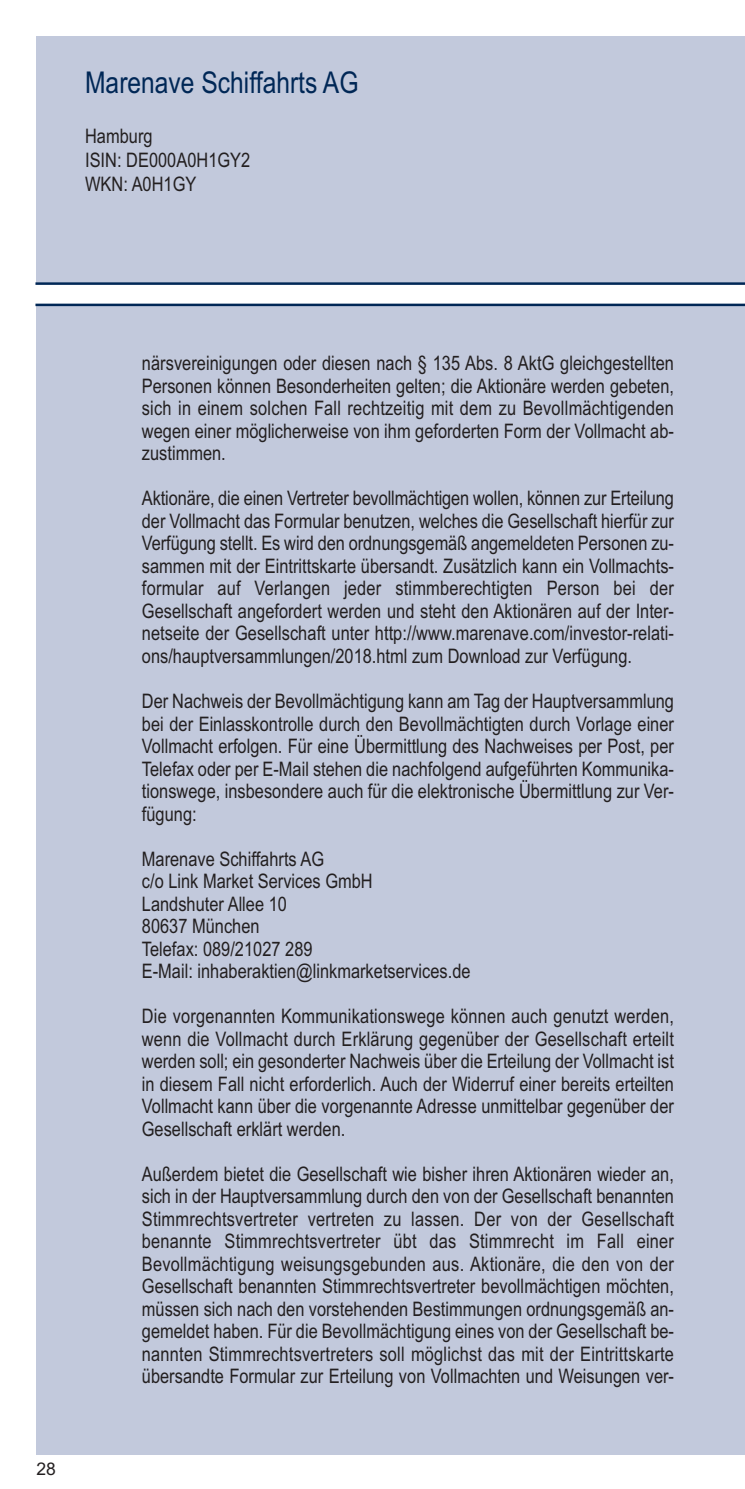
<style>
.page{position:relative;width:745px;height:1489px;background:#fff}
.page>*{position:absolute;margin:0;border:0;box-sizing:border-box;transform-origin:0 0}
.t1{font:30px "Arial Narrow";color:#002756}
.t2{font:20px/22.5px "Arial Narrow";color:#231f20;text-align:justify}
.t3{font:17.5px "Arial";color:#231f20}
</style>
<div class="page">
<div style="left:36px;top:36px;width:708px;height:1418px;background:#c2c9dc"></div>
<div style="left:1px;top:284px;width:743px;height:21px;background:#fff"></div>
<hr style="left:35px;top:282px;width:709px;height:3px;background:#002756">
<hr style="left:35px;top:303px;width:709px;height:3px;background:#002756">
<h1 class="t1" style="left:85px;top:65px;width:275px">Marenave Schiffahrts AG</h1>
<p class="t2" style="left:85px;top:124px;width:166px;line-height:24px;text-align:left">Hamburg<br>ISIN: DE000A0H1GY2<br>WKN: A0H1GY</p>
<p class="t3" style="left:36px;top:1458px;width:21px">28</p>
<p class="t2" style="left:142px;top:352px;width:533px">närsvereinigungen oder diesen nach § 135 Abs. 8 AktG gleichgestellten Personen können Besonderheiten gelten; die Aktionäre werden gebeten, sich in einem solchen Fall rechtzeitig mit dem zu Bevollmächtigenden wegen einer möglicherweise von ihm geforderten Form der Vollmacht ab&shy;zustimmen.</p>
<p class="t2" style="left:142px;top:487px;width:533px">Aktionäre, die einen Vertreter bevollmächtigen wollen, können zur Erteilung der Vollmacht das Formular benutzen, welches die Gesellschaft hierfür zur Verfügung stellt. Es wird den ordnungsgemäß angemeldeten Personen zu&shy;sammen mit der Eintrittskarte übersandt. Zusätzlich kann ein Vollmachts&shy;formular auf Verlangen jeder stimmberechtigten Person bei der Gesellschaft angefordert werden und steht den Aktionären auf der Inter&shy;netseite der Gesellschaft unter http://www.marenave.com/investor-relati&shy;ons/hauptversammlungen/2018.html zum Download zur Verfügung.</p>
<p class="t2" style="left:142px;top:689px;width:533px">Der Nachweis der Bevollmächtigung kann am Tag der Hauptversammlung bei der Einlasskontrolle durch den Bevollmächtigten durch Vorlage einer Vollmacht erfolgen. Für eine Übermittlung des Nachweises per Post, per Telefax oder per E-Mail stehen die nachfolgend aufgeführten Kommunika&shy;tionswege, insbesondere auch für die elektronische Übermittlung zur Ver&shy;fügung:</p>
<p class="t2" style="left:142px;top:847px;width:330px;text-align:left">Marenave Schiffahrts AG<br>c/o Link Market Services GmbH<br>Landshuter Allee 10<br>80637 München<br>Telefax: 089/21027 289<br>E-Mail: inhaberaktien@linkmarketservices.de</p>
<p class="t2" style="left:142px;top:1004px;width:533px">Die vorgenannten Kommunikationswege können auch genutzt werden, wenn die Vollmacht durch Erklärung gegenüber der Gesellschaft erteilt werden soll; ein gesonderter Nachweis über die Erteilung der Vollmacht ist in diesem Fall nicht erforderlich. Auch der Widerruf einer bereits erteilten Vollmacht kann über die vorgenannte Adresse unmittelbar gegenüber der Gesellschaft erklärt werden.</p>
<p class="t2" style="left:142px;top:1162px;width:533px">Außerdem bietet die Gesellschaft wie bisher ihren Aktionären wieder an, sich in der Hauptversammlung durch den von der Gesellschaft benannten Stimmrechtsvertreter vertreten zu lassen. Der von der Gesellschaft benannte Stimmrechtsvertreter übt das Stimmrecht im Fall einer Bevollmächtigung weisungsgebunden aus. Aktionäre, die den von der Gesellschaft benannten Stimmrechtsvertreter bevollmächtigen möchten, müssen sich nach den vorstehenden Bestimmungen ordnungsgemäß an&shy;gemeldet haben. Für die Bevollmächtigung eines von der Gesellschaft be&shy;nannten Stimmrechtsvertreters soll möglichst das mit der Eintrittskarte übersandte Formular zur Erteilung von Vollmachten und Weisungen ver-</p>
</div>
